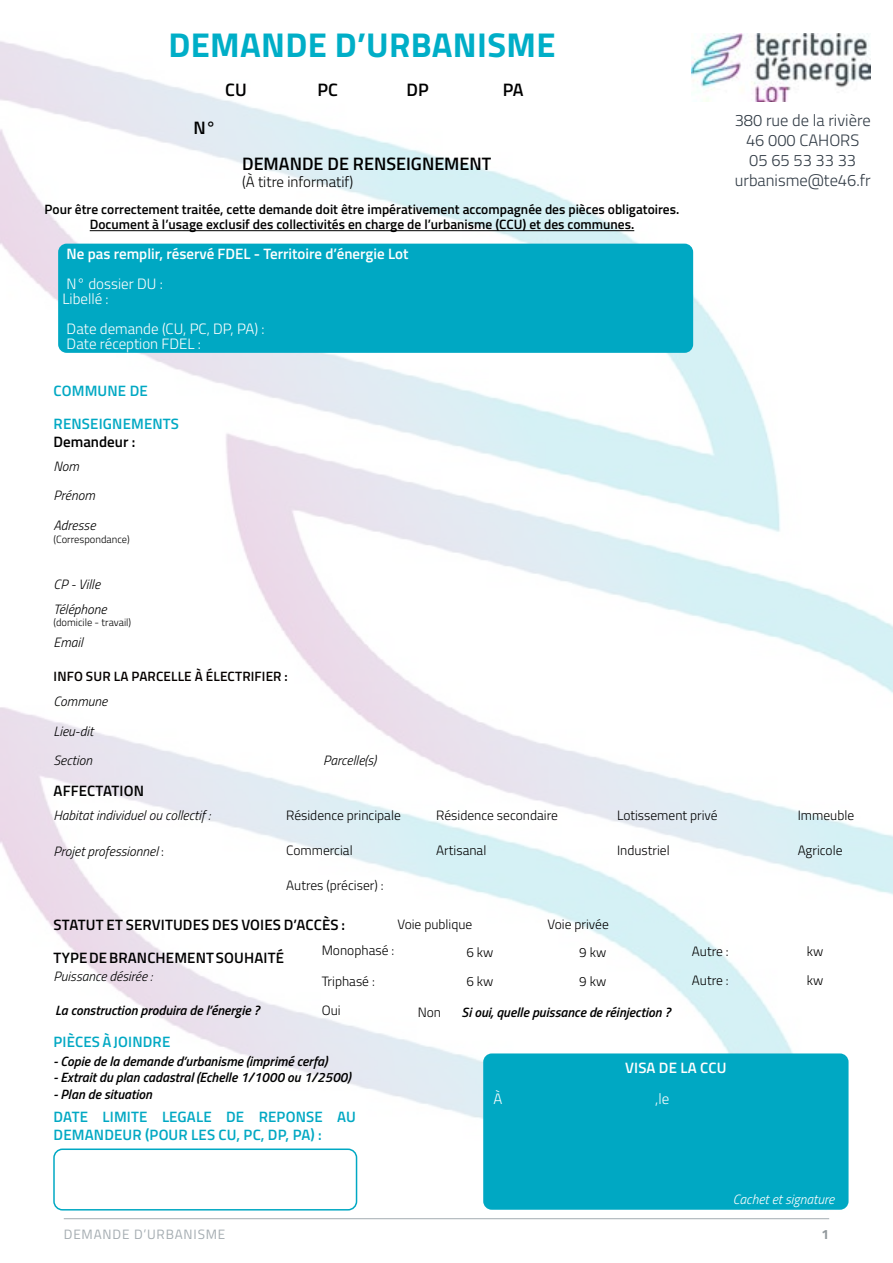
<style>
.page{position:relative;width:893px;height:1263px;background:#fff}
.page>*{position:absolute;margin:0;border:0;box-sizing:border-box;transform-origin:0 0}
.t1{font:700 34.5px "Titillium";letter-spacing:.01em;color:#00aec7}
.t2{font:600 18px "Titillium";color:#000}
.t3{font:300 16.5px/19.8px "Titillium";color:#303a44;text-align:center}
.t4{font:600 15px/18px "Titillium";letter-spacing:.01em;color:#00a8c3}
.t5{font:600 15px "Titillium";letter-spacing:.01em;color:#000}
.t6{font:300 15px/15px "Titillium";color:#fff}
.t7{font:600 15px "Titillium";color:#fff}
.t8{font:300 15px "Titillium";color:#000}
.t9{font:300 13.5px/29.1px "Titillium";color:#000}
.t10{font:600 13.5px/15px "Titillium";color:#000;text-align:center}
.t11{font:italic 600 13.5px "Titillium";color:#000}
.t12{font:italic 300 13.5px/28.2px "Titillium";color:#000}
.t13{font:600 13.5px "Titillium";letter-spacing:.01em;color:#060200}
.t14{font:13.5px "Titillium";letter-spacing:.06em;color:#a4acb1}
.t15{font:italic 300 13.5px "Titillium";color:#fff}
.t16{font:700 13.5px "Titillium";color:#91989c}
.t17{font:300 10.5px "Titillium";color:#000}
.s1{font-style:normal}
</style>
<div class="page">
<img style="left:0;top:33px;width:893px;height:1187px">
<img style="left:692px;top:34px;width:179px;height:67px">
<hr style="left:64px;top:1218px;width:765px;height:1px;background:#a4acb1">
<hr style="left:90px;top:230px;width:544px;height:1px;background:#000">
<div style="left:58px;top:244px;width:635px;height:109px;background:#00a8c3;border-radius:9px"></div>
<div style="left:53px;top:1148px;width:304px;height:62px;border:2px solid #00a8c3;border-radius:9px"></div>
<div style="left:483px;top:1053px;width:365px;height:157px;background:#00a8c3;border-radius:9px"></div>
<h1 class="t1" style="left:168px;top:19px;width:389px">DEMANDE D’URBANISME</h1>
<h2 class="t2" style="left:225px;top:76px;width:23px">CU</h2>
<h2 class="t2" style="left:407px;top:76px;width:24px">DP</h2>
<h2 class="t2" style="left:318px;top:76px;width:22px">PC</h2>
<h2 class="t2" style="left:503px;top:76px;width:22px">PA</h2>
<h2 class="t2" style="left:194px;top:114px;width:24px">N°</h2>
<h2 class="t2" style="left:242px;top:150px;width:251px">DEMANDE DE RENSEIGNEMENT</h2>
<p class="t8" style="left:242px;top:170px;width:113px">(À titre informatif)</p>
<p class="t10" style="left:45px;top:201px;width:636px">Pour être correctement traitée, cette demande doit être impérativement accompagnée des pièces obligatoires.<br>Document à l’usage exclusif des collectivités en charge de l’urbanisme (CCU) et des communes.</p>
<p class="t7" style="left:67px;top:242px;width:343px">Ne pas remplir, réservé FDEL - Territoire d’énergie Lot</p>
<p class="t6" style="left:62px;top:275px;width:102px">N° dossier DU :<br>Libellé :</p>
<p class="t6" style="left:67px;top:320px;width:199px">Date demande (CU, PC, DP, PA) :<br>Date réception FDEL :</p>
<p class="t4" style="left:54px;top:380px;width:96px">COMMUNE DE</p>
<p class="t4" style="left:54px;top:413px;width:127px">RENSEIGNEMENTS</p>
<p class="t5" style="left:54px;top:430px;width:83px">Demandeur :</p>
<p class="t12" style="left:54px;top:452px;width:43px">Nom<br>Prénom</p>
<p class="t12" style="left:54px;top:510px;width:43px">Adresse</p>
<p class="t17" style="left:54px;top:531px;width:78px">(Correspondance)</p>
<p class="t12" style="left:54px;top:569px;width:48px">CP - Ville</p>
<p class="t12" style="left:54px;top:594px;width:55px">Téléphone</p>
<p class="t17" style="left:54px;top:615px;width:79px">(domicile - travail)</p>
<p class="t12" style="left:54px;top:628px;width:31px">Email</p>
<p class="t13" style="left:54px;top:666px;width:236px">INFO SUR LA PARCELLE À ÉLECTRIFIER :</p>
<p class="t12" style="left:54px;top:686px;width:55px">Commune</p>
<p class="t12" style="left:54px;top:716px;width:41px">Lieu-dit</p>
<p class="t12" style="left:54px;top:746px;width:40px">Section</p>
<p class="t12" style="left:323px;top:746px;width:55px">Parcelle(s)</p>
<p class="t5" style="left:54px;top:780px;width:92px">AFFECTATION</p>
<p class="t12" style="left:54px;top:800px;width:159px">Habitat individuel ou collectif :</p>
<p class="t12" style="left:54px;top:836px;width:112px">Projet professionnel <span class="s1">:</span></p>
<p class="t9" style="left:286px;top:800px;width:116px">Résidence principale</p>
<p class="t9" style="left:286px;top:835px;width:68px">Commercial</p>
<p class="t9" style="left:286px;top:870px;width:99px">Autres (préciser) :</p>
<p class="t9" style="left:436px;top:800px;width:123px">Résidence secondaire</p>
<p class="t9" style="left:436px;top:835px;width:52px">Artisanal</p>
<p class="t9" style="left:617px;top:800px;width:102px">Lotissement privé</p>
<p class="t9" style="left:617px;top:835px;width:54px">Industriel</p>
<p class="t3" style="left:735px;top:110px;width:138px">380 rue de la rivière<br>46 000 CAHORS<br>05 65 53 33 33 urbanisme@te46.fr</p>
<p class="t9" style="left:798px;top:800px;width:58px">Immeuble</p>
<p class="t9" style="left:798px;top:835px;width:46px">Agricole</p>
<p class="t5" style="left:54px;top:913px;width:293px">STATUT ET SERVITUDES DES VOIES D’ACCÈS :</p>
<p class="t5" style="left:54px;top:946px;width:232px">TYPE DE BRANCHEMENT SOUHAITÉ</p>
<p class="t12" style="left:54px;top:961px;width:101px">Puissance désirée :</p>
<p class="t9" style="left:397px;top:909px;width:76px">Voie publique</p>
<p class="t9" style="left:322px;top:935px;width:74px">Monophasé :</p>
<p class="t9" style="left:466px;top:937px;width:29px">6 kw<br>6 kw</p>
<p class="t9" style="left:322px;top:966px;width:55px">Triphasé :</p>
<p class="t9" style="left:547px;top:909px;width:63px">Voie privée</p>
<p class="t9" style="left:579px;top:937px;width:29px">9 kw<br>9 kw</p>
<p class="t11" style="left:55px;top:1000px;width:206px">La construction produira de l’énergie ?</p>
<p class="t9" style="left:322px;top:995px;width:20px">Oui</p>
<p class="t9" style="left:418px;top:997px;width:25px">Non</p>
<p class="t11" style="left:462px;top:1001px;width:210px">Si oui, quelle puissance de réinjection ?</p>
<p class="t4" style="left:54px;top:1031px;width:118px">PIÈCES À JOINDRE</p>
<p class="t9" style="left:692px;top:936px;width:38px">Autre :<br>Autre :</p>
<p class="t9" style="left:807px;top:936px;width:18px">kw kw</p>
<p class="t11" style="left:54px;top:1051px;width:275px">- Copie de la demande d’urbanisme (imprimé cerfa)</p>
<p class="t11" style="left:54px;top:1067px;width:299px">- Extrait du plan cadastral (Echelle 1/1000 ou 1/2500)</p>
<p class="t11" style="left:54px;top:1083px;width:100px">- Plan de situation</p>
<p class="t4" style="left:54px;top:1107px;width:304px">DATE LIMITE LEGALE DE REPONSE AU<br>DEMANDEUR (POUR LES CU, PC, DP, PA) :</p>
<p class="t7" style="left:625px;top:1056px;width:103px">VISA DE LA CCU</p>
<p class="t6" style="left:494px;top:1090px;width:10px">À</p>
<p class="t6" style="left:655px;top:1090px;width:16px">,le</p>
<p class="t15" style="left:733px;top:1190px;width:103px">Cachet et signature</p>
<p class="t14" style="left:64px;top:1224px;width:163px">DEMANDE D’URBANISME</p>
<p class="t16" style="left:822px;top:1224px;width:9px">1</p>
</div>
